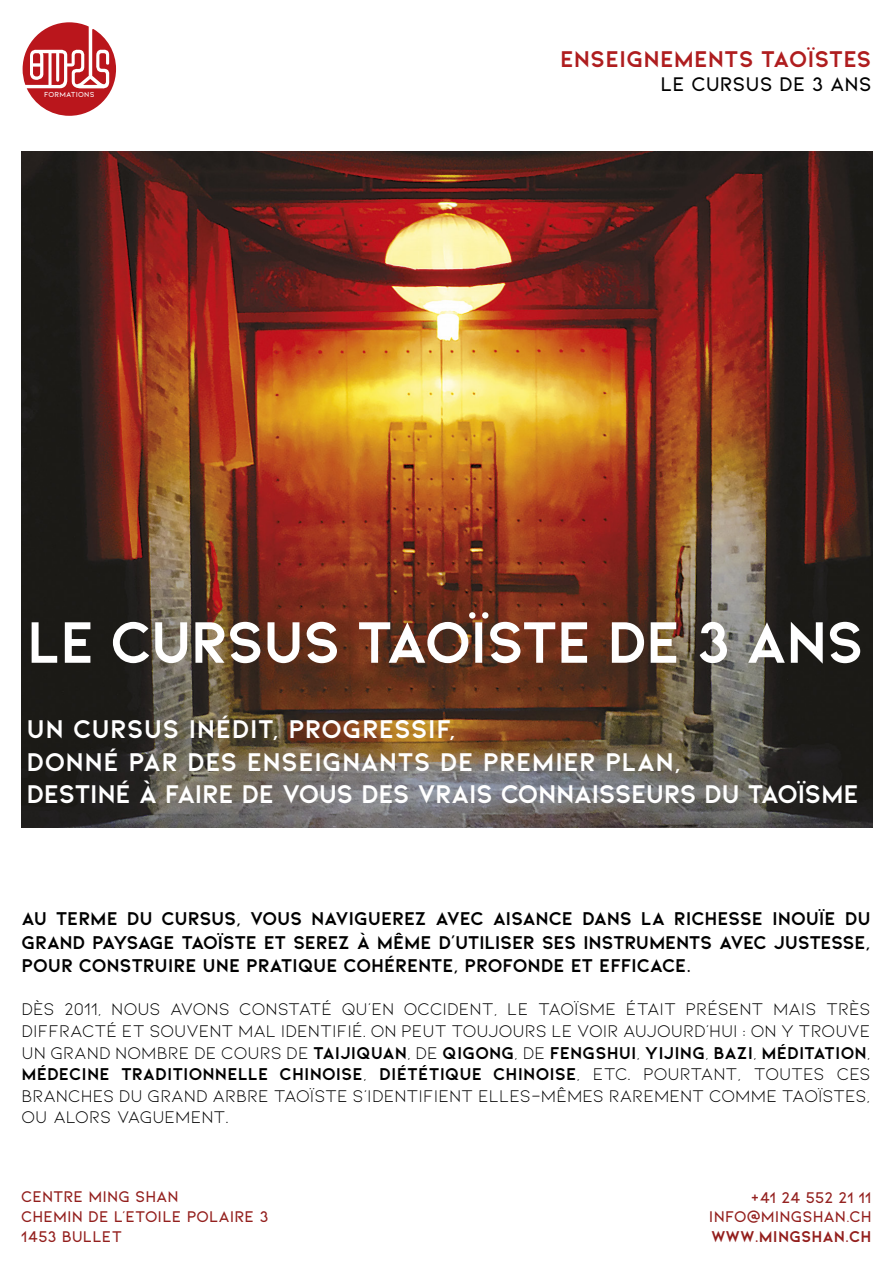
<style>
.page{position:relative;width:893px;height:1263px;background:#fff}
.page>*{position:absolute;margin:0;border:0;box-sizing:border-box;transform-origin:0 0}
.t1{font:700 61.5px "Kiona";letter-spacing:-.03em;color:#fff}
.t2{font:700 27px/32.4px "Kiona";letter-spacing:-.005em;color:#fff}
.t3{font:700 24px "Kiona";color:#af1d1f}
.t4{font:600 21px "Kiona";color:#000}
.t5{font:700 19.5px/23.4px "Kiona";letter-spacing:-.01em;color:#000;text-align:justify}
.t6{font:18px/21.6px "Kiona";letter-spacing:-.005em;color:#000;text-align:justify}
.t7{font:600 16.5px/19.8px "Kiona";color:#931f1d;text-align:right}
.t8{font:700 16.5px "Kiona";color:#931f1d}
.t9{font:600 7.8px "Kiona";letter-spacing:.025em;color:#fff}
.s1{font-weight:700}
</style>
<div class="page">
<img style="left:21px;top:152px;width:852px;height:676px">
<svg style="left:23px;top:22px;width:93px;height:94px"></svg>
<p class="t9" style="left:44px;top:90px;width:52px">FORMATIONS</p>
<h3 class="t3" style="left:560px;top:44px;width:313px">ENSEIGNEMENTS TAOÏSTES</h3>
<p class="t4" style="left:660px;top:72px;width:213px">LE CURSUS DE 3 ANS</p>
<h1 class="t1" style="left:27px;top:606px;width:839px">LE CURSUS TAOÏSTE DE 3 ANS</h1>
<h2 class="t2" style="left:27px;top:713px;width:834px">UN CURSUS INÉDIT, PROGRESSIF,<br>DONNÉ PAR DES ENSEIGNANTS DE PREMIER PLAN,<br>DESTINÉ À FAIRE DE VOUS DES VRAIS CONNAISSEURS DU TAOÏSME</h2>
<p class="t5" style="left:22px;top:907px;width:851px">AU TERME DU CURSUS, VOUS NAVIGUEREZ AVEC AISANCE DANS LA RICHESSE INOUÏE DU GRAND PAYSAGE TAOÏSTE ET SEREZ À MÊME D’UTILISER SES INSTRUMENTS AVEC JUSTESSE, POUR CONSTRUIRE UNE PRATIQUE COHÉRENTE, PROFONDE ET EFFICACE.</p>
<p class="t6" style="left:22px;top:998px;width:851px">DÈS 2011, NOUS AVONS CONSTATÉ QU’EN OCCIDENT, LE TAOÏSME ÉTAIT PRÉSENT MAIS TRÈS DIFFRACTÉ ET SOUVENT MAL IDENTIFIÉ. ON PEUT TOUJOURS LE VOIR AUJOURD’HUI : ON Y TROUVE UN GRAND NOMBRE DE COURS DE <span class="s1">TAIJIQUAN</span>, DE <span class="s1">QIGONG</span>, DE <span class="s1">FENGSHUI</span>, <span class="s1">YIJING</span>, <span class="s1">BAZI</span>, <span class="s1">MÉDITATION</span>, <span class="s1">MÉDECINE TRADITIONNELLE CHINOISE</span>, <span class="s1">DIÉTÉTIQUE CHINOISE</span>, ETC. POURTANT, TOUTES CES BRANCHES DU GRAND ARBRE TAOÏSTE S’IDENTIFIENT ELLES-MÊMES RAREMENT COMME TAOÏSTES, OU ALORS VAGUEMENT.</p>
<p class="t7" style="left:21px;top:1186px;width:249px;text-align:left">CENTRE MING SHAN<br>CHEMIN DE L’ETOILE POLAIRE 3<br>1453 BULLET</p>
<p class="t7" style="left:709px;top:1187px;width:164px">+41 24 552 21 11<br>INFO@MINGSHAN.CH</p>
<p class="t8" style="left:711px;top:1227px;width:162px">WWW.MINGSHAN.CH</p>
</div>
